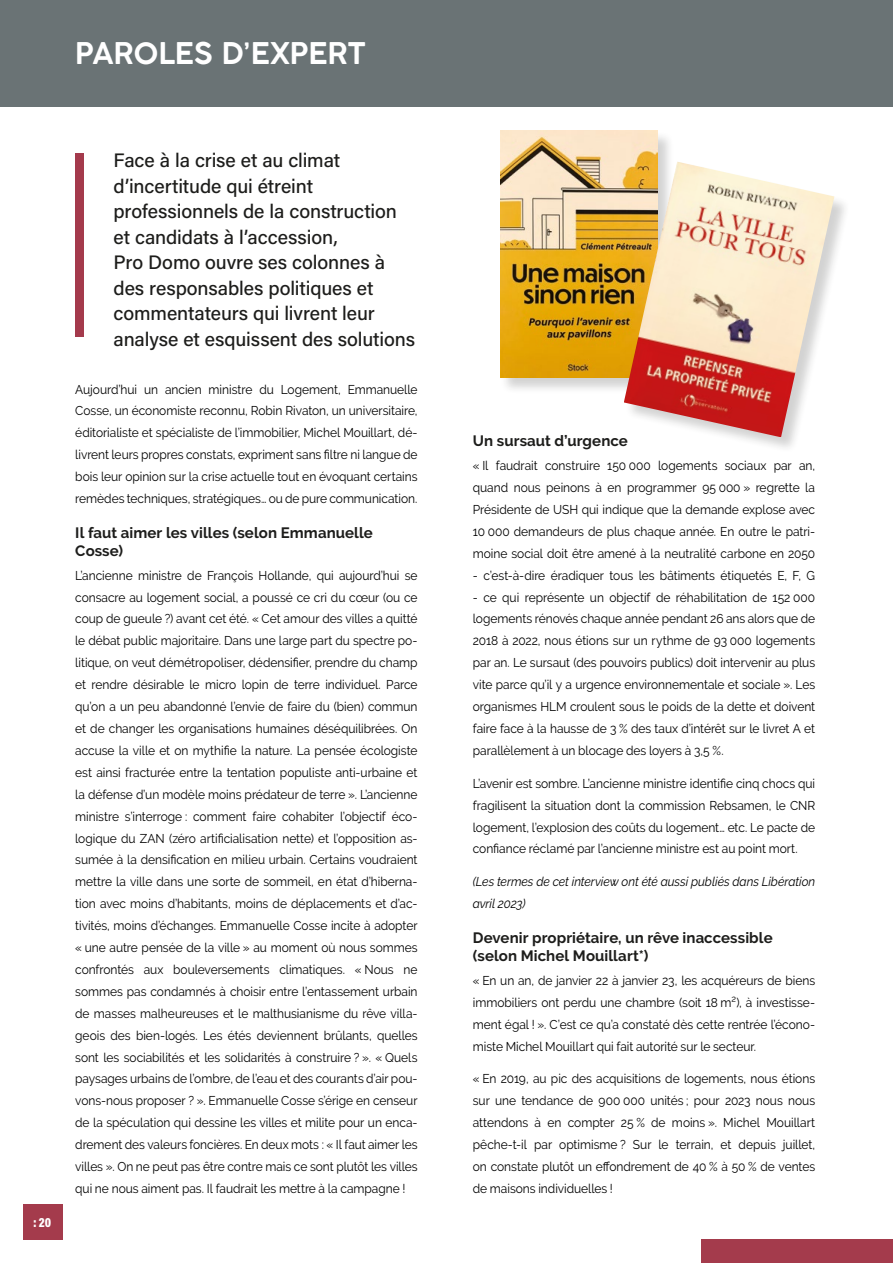
<style>
.page{position:relative;width:893px;height:1263px;background:#fff}
.page>*{position:absolute;margin:0;border:0;box-sizing:border-box;transform-origin:0 0}
.t1{font:600 29.25px "COCOGOOSE";letter-spacing:-.01em;color:#fff}
.t2{font:19.5px/25.5px "Acumin Variable Concept";letter-spacing:-.005em;color:#1d1d1b}
.t3{font:700 15px/18px "Raleway";letter-spacing:.005em;color:#1d1d1b}
.t4{font:13.5px "Acumin Variable Concept";color:#fff}
.t5{font:12.75px/21.9px "Raleway";letter-spacing:-.005em;color:#000;text-align:justify;scale:.94 1}
.t6{font:italic 12.75px/21.9px "Raleway";letter-spacing:-.005em;color:#000;scale:.94 1}
</style>
<div class="page">
<div style="left:23px;top:1204px;width:40px;height:35px;background:#a43b4c"></div>
<div style="left:702px;top:1239px;width:191px;height:24px;background:#a43b4c"></div>
<div style="left:0;top:0;width:893px;height:106px;background:#6a7375"></div>
<div style="left:75px;top:153px;width:9px;height:183px;background:#a43a4c"></div>
<div style="left:500px;top:130px;width:175px;height:264px;background:#1d1d1b;opacity:.2"></div>
<img style="left:500px;top:131px;width:158px;height:246px">
<div style="left:624px;top:162px;width:227px;height:291px;background:#1d1d1b;opacity:.2"></div>
<img style="left:624px;top:162px;width:210px;height:275px">
<h1 class="t1" style="left:75px;top:33px;width:292px">PAROLES D’EXPERT</h1>
<p class="t4" style="left:33px;top:1212px;width:20px">:20</p>
<p class="t2" style="left:114px;top:147px;width:303px">Face à la crise et au climat d’incertitude qui étreint professionnels de la construction et candidats à l’accession,<br>Pro Domo ouvre ses colonnes à des responsables politiques et commentateurs qui livrent leur analyse et esquissent des solutions</p>
<p class="t5" style="left:75px;top:378px;width:366px">Aujourd’hui un ancien ministre du Logement, Emmanuelle Cosse, un économiste reconnu, Robin Rivaton, un universitaire, éditorialiste et spécialiste de l’immobilier, Michel Mouillart, dé&shy;livrent leurs propres constats, expriment sans filtre ni langue de bois leur opinion sur la crise actuelle tout en évoquant certains remèdes techniques, stratégiques… ou de pure communication.</p>
<p class="t3" style="left:75px;top:524px;width:299px">Il faut aimer les villes (selon Emmanuelle<br>Cosse)</p>
<p class="t5" style="left:75px;top:564px;width:366px">L’ancienne ministre de François Hollande, qui aujourd’hui se consacre au logement social, a poussé ce cri du cœur (ou ce coup de gueule ?) avant cet été. « Cet amour des villes a quitté le débat public majoritaire. Dans une large part du spectre po&shy;litique, on veut démétropoliser, dédensifier, prendre du champ et rendre désirable le micro lopin de terre individuel. Parce qu’on a un peu abandonné l’envie de faire du (bien) commun et de changer les organisations humaines déséquilibrées. On accuse la ville et on mythifie la nature. La pensée écologiste est ainsi fracturée entre la tentation populiste anti-urbaine et la défense d’un modèle moins prédateur de terre ». L’ancienne ministre s’interroge : comment faire cohabiter l’objectif éco&shy;logique du ZAN (zéro artificialisation nette) et l’opposition as&shy;sumée à la densification en milieu urbain. Certains voudraient mettre la ville dans une sorte de sommeil, en état d’hiberna&shy;tion avec moins d’habitants, moins de déplacements et d’ac&shy;tivités, moins d’échanges. Emmanuelle Cosse incite à adopter « une autre pensée de la ville » au moment où nous sommes confrontés aux bouleversements climatiques. « Nous ne sommes pas condamnés à choisir entre l’entassement urbain de masses malheureuses et le malthusianisme du rêve villa&shy;geois des bien-logés. Les étés deviennent brûlants, quelles sont les sociabilités et les solidarités à construire ? ». « Quels paysages urbains de l’ombre, de l’eau et des courants d’air pou&shy;vons-nous proposer ? ». Emmanuelle Cosse s’érige en censeur de la spéculation qui dessine les villes et milite pour un enca&shy;drement des valeurs foncières. En deux mots : « Il faut aimer les villes ». On ne peut pas être contre mais ce sont plutôt les villes qui ne nous aiment pas. Il faudrait les mettre à la campagne !</p>
<p class="t3" style="left:473px;top:432px;width:157px">Un sursaut d’urgence</p>
<p class="t5" style="left:473px;top:455px;width:366px">« Il faudrait construire 150 000 logements sociaux par an, quand nous peinons à en programmer 95 000 » regrette la Présidente de USH qui indique que la demande explose avec 10 000 demandeurs de plus chaque année. En outre le patri&shy;moine social doit être amené à la neutralité carbone en 2050</p>
<p class="t5" style="left:473px;top:564px;width:366px">- c’est-à-dire éradiquer tous les bâtiments étiquetés E, F, G</p>
<p class="t5" style="left:473px;top:586px;width:366px">- ce qui représente un objectif de réhabilitation de 152 000 logements rénovés chaque année pendant 26 ans alors que de 2018 à 2022, nous étions sur un rythme de 93 000 logements par an. Le sursaut (des pouvoirs publics) doit intervenir au plus vite parce qu’il y a urgence environnementale et sociale ». Les organismes HLM croulent sous le poids de la dette et doivent faire face à la hausse de 3 % des taux d’intérêt sur le livret A et parallèlement à un blocage des loyers à 3,5 %.</p>
<p class="t5" style="left:473px;top:772px;width:366px">L’avenir est sombre. L’ancienne ministre identifie cinq chocs qui fragilisent la situation dont la commission Rebsamen, le CNR logement, l’explosion des coûts du logement… etc. Le pacte de confiance réclamé par l’ancienne ministre est au point mort.</p>
<p class="t6" style="left:473px;top:871px;width:366px">(Les termes de cet interview ont été aussi publiés dans Libération avril 2023)</p>
<p class="t3" style="left:473px;top:929px;width:301px">Devenir propriétaire, un rêve inaccessible (selon Michel Mouillart*)</p>
<p class="t5" style="left:473px;top:969px;width:366px">« En un an, de janvier 22 à janvier 23, les acquéreurs de biens immobiliers ont perdu une chambre (soit 18 m²), à investisse&shy;ment égal ! ». C’est ce qu’a constaté dès cette rentrée l’écono&shy;miste Michel Mouillart qui fait autorité sur le secteur.</p>
<p class="t5" style="left:473px;top:1068px;width:366px">« En 2019, au pic des acquisitions de logements, nous étions sur une tendance de 900 000 unités ; pour 2023 nous nous attendons à en compter 25 % de moins ». Michel Mouillart pêche-t-il par optimisme ? Sur le terrain, et depuis juillet, on constate plutôt un effondrement de 40 % à 50 % de ventes de maisons individuelles !</p>
</div>
